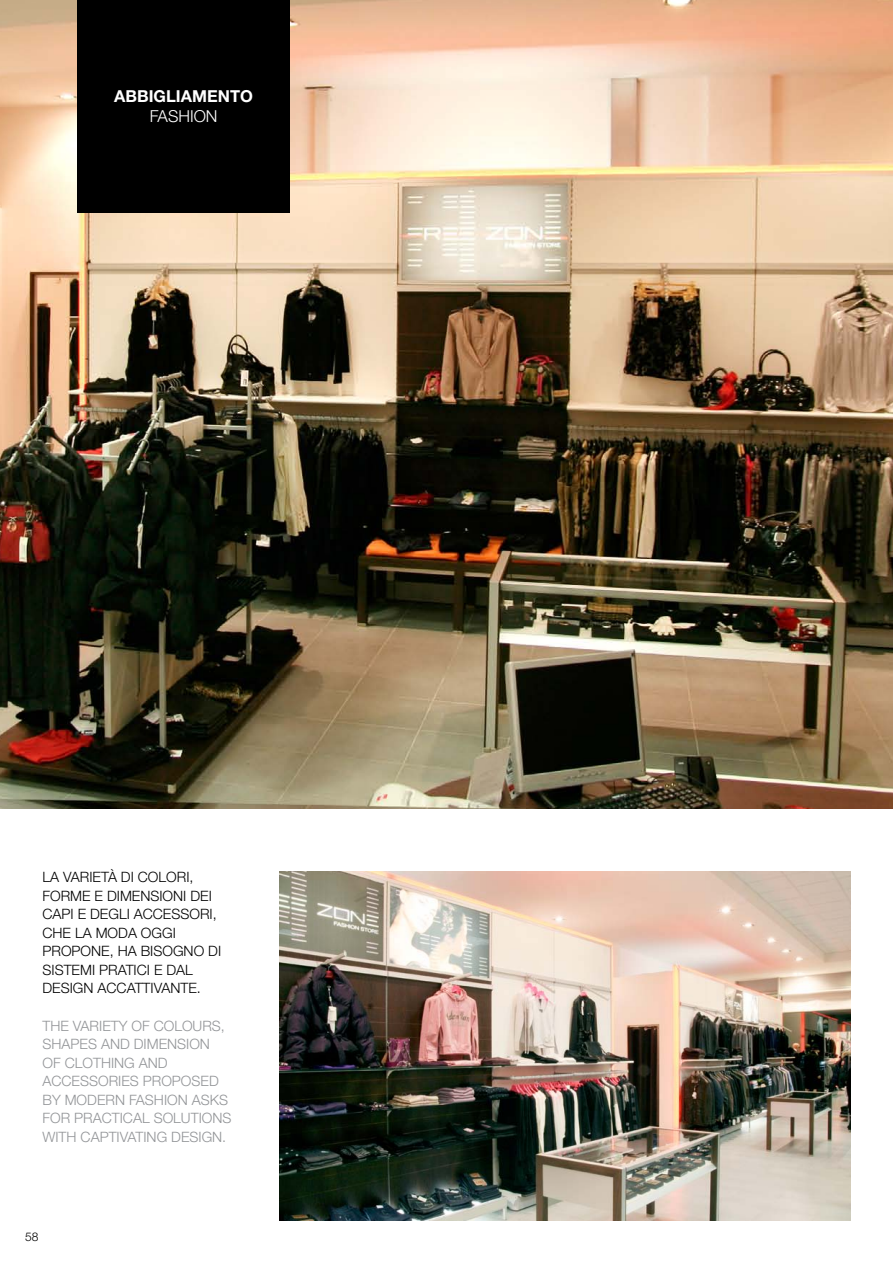
<style>
.page{position:relative;width:893px;height:1263px;background:#fff}
.page>*{position:absolute;margin:0;border:0;box-sizing:border-box;transform-origin:0 0}
.t1{font:700 16.5px "Helvetica Neue LT Std";color:#fff}
.t2{font:300 16.5px "Helvetica Neue LT Std";color:#fff}
.t3{font:300 14.25px/18.6px "Helvetica Neue LT Std";color:#939598}
.t4{font:300 14.25px/18.6px "Helvetica Neue LT Std";color:#000}
.t5{font:300 12px "Helvetica Neue LT Std";color:#000}
</style>
<div class="page">
<img style="left:0;top:0;width:893px;height:808px">
<img style="left:279px;top:872px;width:571px;height:348px">
<div style="left:77px;top:0;width:213px;height:213px;background:#000"></div>
<p class="t1" style="left:114px;top:86px;width:140px">ABBIGLIAMENTO</p>
<p class="t2" style="left:150px;top:106px;width:69px">FASHION</p>
<p class="t4" style="left:43px;top:867px;width:180px">LA VARIETÀ DI COLORI,<br>FORME E DIMENSIONI DEI<br>CAPI E DEGLI ACCESSORI,<br>CHE LA MODA OGGI<br>PROPONE, HA BISOGNO DI<br>SISTEMI PRATICI E DAL<br>DESIGN ACCATTIVANTE.</p>
<p class="t3" style="left:43px;top:1016px;width:190px">THE VARIETY OF COLOURS,<br>SHAPES AND DIMENSION<br>OF CLOTHING AND<br>ACCESSORIES PROPOSED<br>BY MODERN FASHION ASKS<br>FOR PRACTICAL SOLUTIONS<br>WITH CAPTIVATING DESIGN.</p>
<p class="t5" style="left:25px;top:1229px;width:15px">58</p>
</div>
